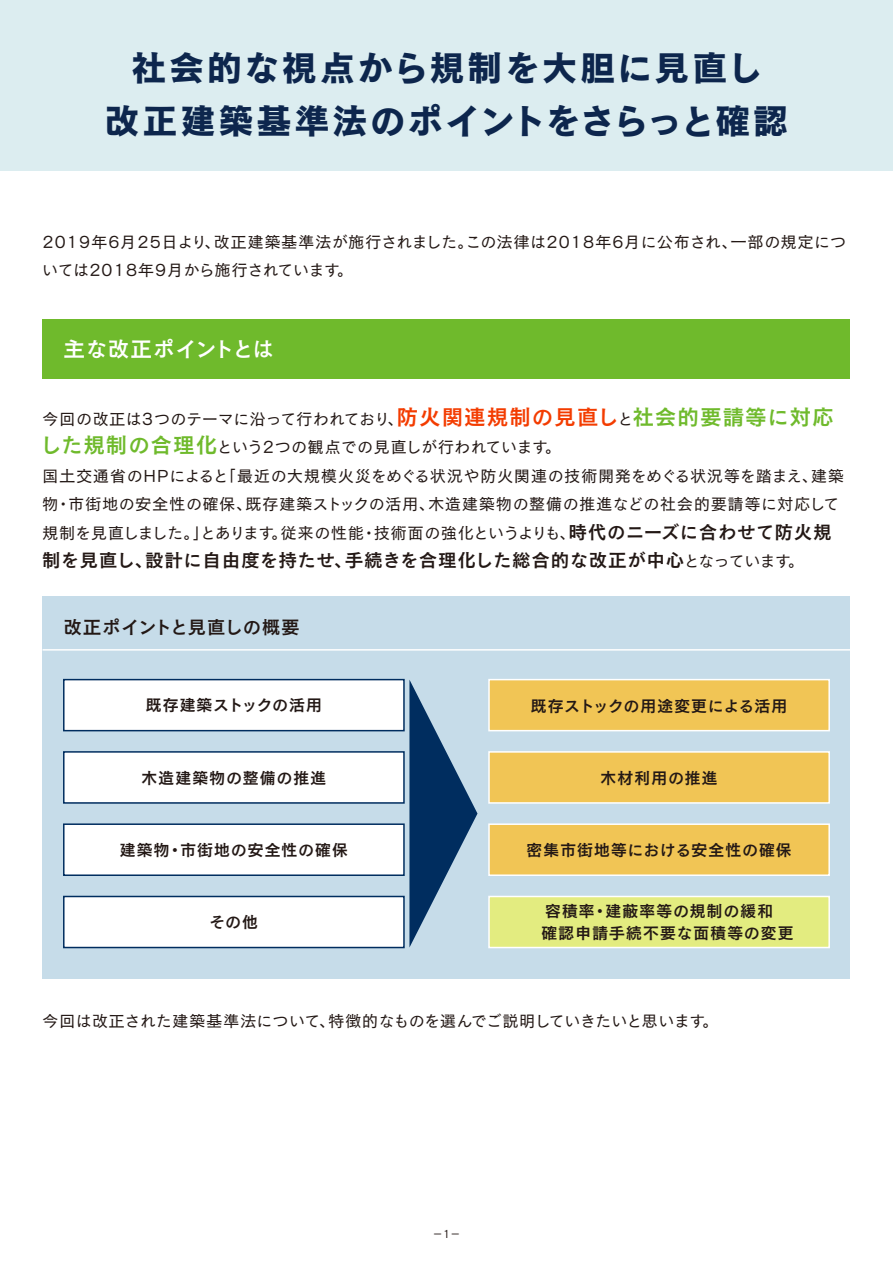
<style>
.page{position:relative;width:893px;height:1263px;background:#fff}
.page>*{position:absolute;margin:0;border:0;box-sizing:border-box;transform-origin:0 0}
.t1{font:34.5px/52.5px "New Cezanne Pro N B";letter-spacing:.09em;color:#0d264d;text-align:center}
.t2{font:21px "New Cezanne Pro N DB";letter-spacing:.045em;color:#fff}
.t3{font:18px "New Cezanne Pro N DB";letter-spacing:.065em;color:#231815}
.t4{font:18px "New Cezanne Pro N DB";letter-spacing:.035em;color:#231815}
.t5{font:15.75px/28.5px "New Cezanne Pro N M";letter-spacing:.045em;color:#231815}
.t6{font:15.75px/22.5px "New Cezanne Pro N DB";letter-spacing:.075em;color:#231815;text-align:center}
.t7{font:15.75px/28.5px "New Cezanne Pro N M";letter-spacing:.075em;color:#231815}
.t8{font:15.75px "New Cezanne Pro N M";letter-spacing:.025em;color:#231815}
.t9{font:15.75px "New Cezanne Pro N DB";letter-spacing:.045em;color:#231815}
.t10{font:10.5px "New Cezanne Pro N M";color:#231815}
.s1{font-family:"New Cezanne Pro N DB";font-size:21px;color:#f33c00}
.s2{font-family:"New Cezanne Pro N DB";font-size:21px;color:#6fba2c}
.s3{font-family:"New Cezanne Pro N DB";font-size:18px}
.s4{font-family:"New Cezanne Pro N M";font-size:15.75px}
</style>
<div class="page">
<div style="left:42px;top:597px;width:808px;height:382px;background:#c6dce9"></div>
<div style="left:63px;top:679px;width:342px;height:52px;background:#fff;border:2px solid #002d5f"></div>
<div style="left:63px;top:751px;width:342px;height:53px;background:#fff;border:2px solid #002d5f"></div>
<div style="left:63px;top:823px;width:342px;height:53px;background:#fff;border:2px solid #002d5f"></div>
<div style="left:63px;top:896px;width:342px;height:52px;background:#fff;border:2px solid #002d5f"></div>
<div style="left:0;top:0;width:893px;height:170px;background:#dcedf0"></div>
<div style="left:42px;top:319px;width:808px;height:59px;background:#6fba2c"></div>
<div style="left:488px;top:679px;width:342px;height:52px;background:#f1c555;border:2px solid #fff"></div>
<div style="left:488px;top:751px;width:342px;height:53px;background:#f1c555;border:2px solid #fff"></div>
<div style="left:488px;top:823px;width:342px;height:53px;background:#f1c555;border:2px solid #fff"></div>
<div style="left:488px;top:896px;width:342px;height:52px;background:#e3ec80;border:2px solid #fff"></div>
<svg style="left:409px;top:680px;width:68px;height:267px"></svg>
<hr style="left:43px;top:649px;width:807px;height:2px;background:#fff">
<h1 class="t1" style="left:105px;top:39px;width:685px">社会的な視点から規制を大胆に見直し<br>改正建築基準法のポイントをさらっと確認</h1>
<p class="t7" style="left:42px;top:226px;width:805px">2019年6月25日より、改正建築基準法が施行されました。この法律は2018年6月に公布され、一部の規定については2018年9月から施行されています。</p>
<h2 class="t2" style="left:64px;top:331px;width:211px">主な改正ポイントとは</h2>
<p class="t5" style="left:40px;top:403px;width:805px">今回の改正は3つのテーマに沿って行われており、<span class="s1">防火関連規制の見直し</span>と<span class="s2">社会的要請等に対応した規制の合理化</span>という2つの観点での見直しが行われています。<br>国土交通省のHPによると「最近の大規模火災をめぐる状況や防火関連の技術開発をめぐる状況等を踏まえ、建築物・市街地の安全性の確保、既存建築ストックの活用、木造建築物の整備の推進などの社会的要請等に対応して規制を見直しました。」とあります。従来の性能・技術面の強化というよりも、<span class="s3">時代のニーズに合わせて防火規</span></p>
<p class="t3" style="left:43px;top:545px;width:763px">制を見直し、設計に自由度を持たせ、手続きを合理化した総合的な改正が中心<span class="s4">となっています。</span></p>
<p class="t4" style="left:64px;top:611px;width:237px">改正ポイントと見直しの概要</p>
<p class="t6" style="left:146px;top:692px;width:178px">既存建築ストックの活用</p>
<p class="t6" style="left:142px;top:764px;width:186px">木造建築物の整備の推進</p>
<p class="t6" style="left:120px;top:837px;width:229px">建築物・市街地の安全性の確保</p>
<p class="t6" style="left:209px;top:909px;width:50px">その他</p>
<p class="t9" style="left:531px;top:692px;width:258px">既存ストックの用途変更による活用</p>
<p class="t6" style="left:601px;top:764px;width:119px">木材利用の推進</p>
<p class="t6" style="left:526px;top:836px;width:267px">密集市街地等における安全性の確保</p>
<p class="t6" style="left:525px;top:897px;width:270px">容積率・建蔽率等の規制の緩和<br>　確認申請手続不要な面積等の変更</p>
<p class="t8" style="left:43px;top:1007px;width:677px">今回は改正された建築基準法について、特徴的なものを選んでご説明していきたいと思います。</p>
<p class="t10" style="left:432px;top:1225px;width:30px">－１－</p>
</div>
